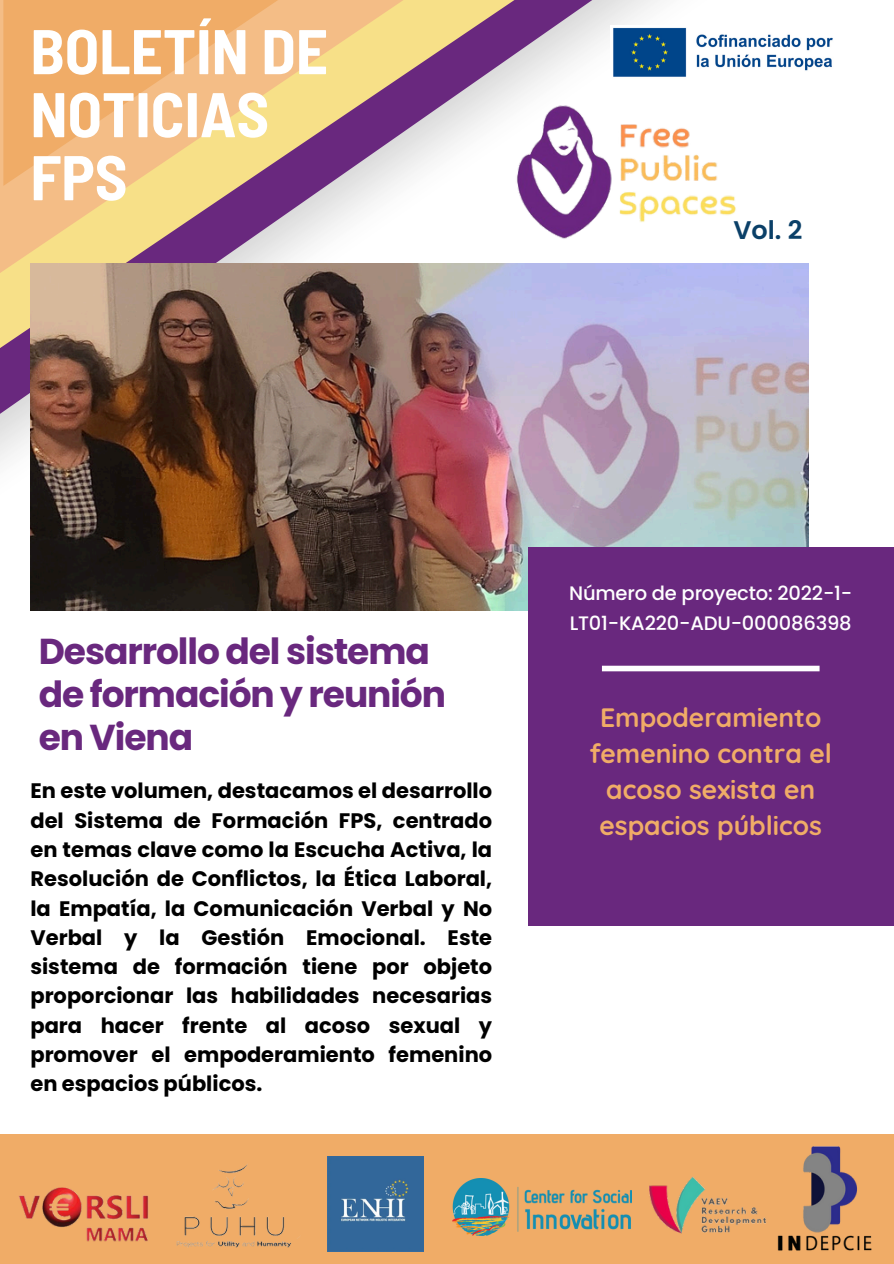
<style>
.page{position:relative;width:894px;height:1264px;background:#fff}
.page>*{position:absolute;margin:0;border:0;box-sizing:border-box;transform-origin:0 0}
.t1{font:700 semi-condensed 63px/63px "Barlow";color:#fff}
.t2{font:700 36px/42.8px "Poppins";letter-spacing:-.03em;color:#69287e}
.t3{font:700 26.55px/36px "Quicksand";color:#f0ac67;text-align:center}
.t4{font:600 25.5px "Poppins";color:#0b4068}
.t5{font:700 21px/29.2px "Poppins";color:#000;text-align:justify}
.t6{font:500 19.5px/30.3px "Poppins";letter-spacing:-.01em;color:#fff}
</style>
<div class="page">
<svg style="left:421px;top:0;width:204px;height:167px"></svg>
<svg style="left:0;top:0;width:421px;height:421px"></svg>
<svg style="left:3px;top:0;width:395px;height:186px;background:#e6b27d"></svg>
<img style="left:30px;top:263px;width:778px;height:347px">
<div style="left:527px;top:547px;width:366px;height:378px;background:#69287e"></div>
<img style="left:468px;top:79px;width:268px;height:160px">
<div style="left:601px;top:665px;width:218px;height:6px;background:#fff"></div>
<div style="left:0;top:1134px;width:893px;height:129px;background:#f0ac67"></div>
<img style="left:19px;top:1187px;width:129px;height:55px">
<img style="left:176px;top:1164px;width:123px;height:84px">
<img style="left:327px;top:1156px;width:96px;height:95px">
<img style="left:452px;top:1178px;width:179px;height:57px">
<img style="left:649px;top:1176px;width:117px;height:58px">
<img style="left:777px;top:1146px;width:95px;height:105px">
<img style="left:610px;top:25px;width:223px;height:54px">
<h3 class="t1" style="left:30px;top:17px;width:299px">BOLETÍN DE<br>NOTICIAS<br>FPS</h3>
<h1 class="t4" style="left:733px;top:212px;width:70px">Vol. 2</h1>
<p class="t2" style="left:39px;top:630px;width:408px">Desarrollo del sistema de formación y reunión en Viena</p>
<p class="t5" style="left:30px;top:776px;width:463px">En este volumen, destacamos el desarrollo del Sistema de Formación FPS, centrado en temas clave como la Escucha Activa, la Resolución de Conflictos, la Ética Laboral, la Empatía, la Comunicación Verbal y No Verbal y la Gestión Emocional. Este sistema de formación tiene por objeto proporcionar las habilidades necesarias para hacer frente al acoso sexual y promover el empoderamiento femenino en espacios públicos.</p>
<h2 class="t6" style="left:569px;top:578px;width:284px">Número de proyecto: 2022-1-<br>LT01-KA220-ADU-000086398</h2>
<p class="t3" style="left:589px;top:699px;width:244px">Empoderamiento femenino contra el acoso sexista en espacios públicos</p>
</div>
